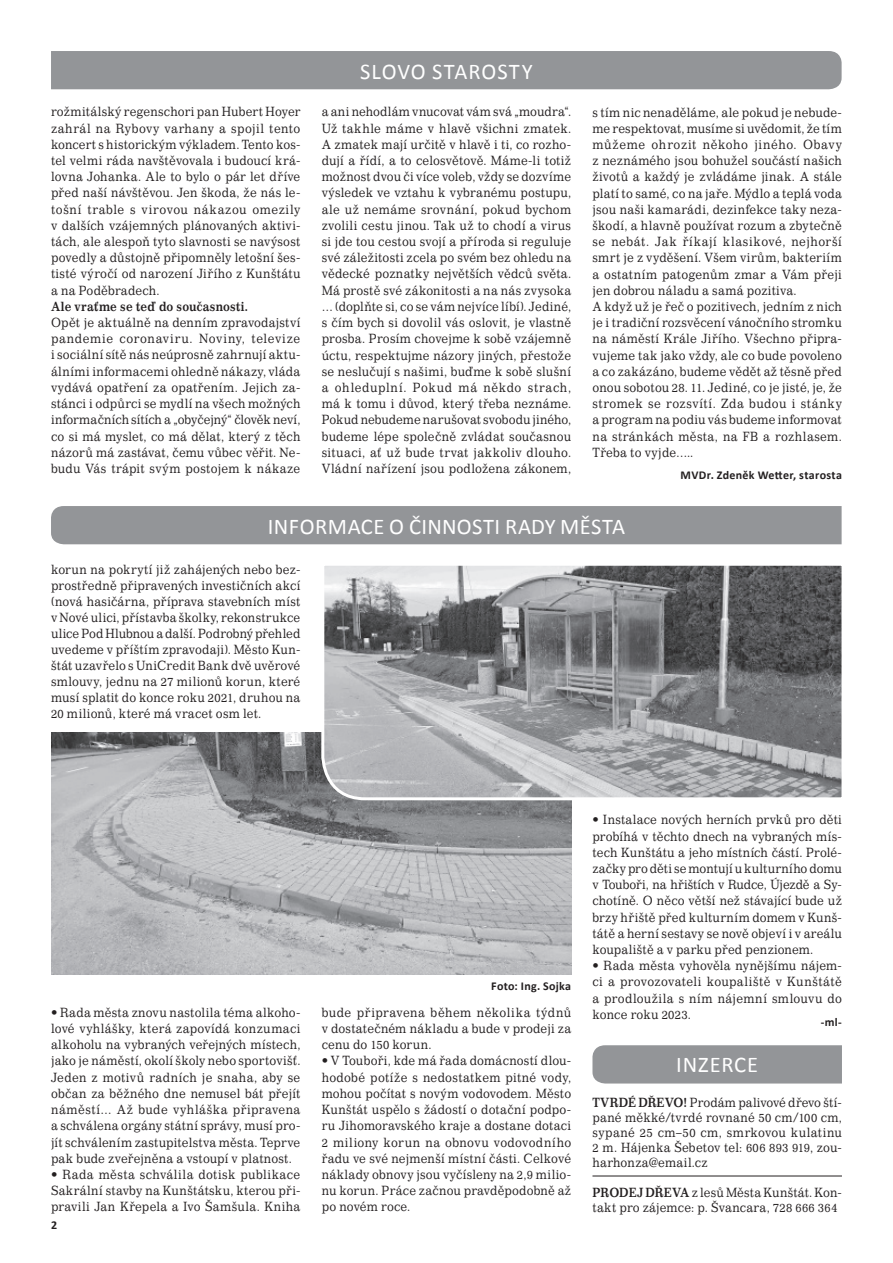
<style>
.page{position:relative;width:893px;height:1263px;background:#fff}
.page>*{position:absolute;margin:0;border:0;box-sizing:border-box;transform-origin:0 0}
.t1{font:22.5px "Calibri";letter-spacing:.025em;color:#fff}
.t2{font:12.75px/16.2px "Impressum CE";letter-spacing:.015em;color:#231f20;text-align:justify;scale:.88 1}
.t3{font:12.75px/16.2px "Impressum CE";letter-spacing:.015em;color:#231f20;text-align:justify}
.t4{font:700 12.75px "Impressum CE";letter-spacing:.015em;color:#231f20;scale:.88 1}
.t5{font:700 12px "Calibri";letter-spacing:.025em;color:#231f20}
.s1{font-weight:700}
</style>
<div class="page">
<div style="left:51px;top:51px;width:791px;height:38px;background:#939598"></div>
<img style="left:51px;top:733px;width:520px;height:242px">
<div style="left:592px;top:1045px;width:250px;height:38px;background:#939598"></div>
<hr style="left:592px;top:1176px;width:250px;height:1px;background:#231f20">
<div style="left:51px;top:506px;width:791px;height:38px;background:#939598"></div>
<svg style="left:320px;top:565px;width:522px;height:237px;background:#929396"></svg>
<p class="t2" style="left:51px;top:104px;width:285px">rožmitálský regenschori pan Hubert Hoyer zahrál na Rybovy varhany a spojil tento koncert s historickým výkladem. Tento kos&shy;tel velmi ráda navštěvovala i budoucí krá&shy;lovna Johanka. Ale to bylo o pár let dříve před naší návštěvou. Jen škoda, že nás le&shy;tošní trable s virovou nákazou omezily v dalších vzájemných plánovaných aktivi&shy;tách, ale alespoň tyto slavnosti se navýsost povedly a důstojně připomněly letošní šes&shy;tisté výročí od narození Jiřího z Kunštátu a na Poděbradech.</p>
<p class="t4" style="left:51px;top:299px;width:225px">Ale vraťme se teď do současnosti.</p>
<p class="t2" style="left:51px;top:314px;width:285px">Opět je aktuálně na denním zpravodajství pandemie coronaviru. Noviny, televize i sociální sítě nás neúprosně zahrnují aktu&shy;álními informacemi ohledně nákazy, vláda vydává opatření za opatřením. Jejich za&shy;stánci i odpůrci se mydlí na všech možných informačních sítích a „obyčejný“ člověk neví, co si má myslet, co má dělat, který z těch názorů má zastávat, čemu vůbec věřit. Ne&shy;budu Vás trápit svým postojem k nákaze</p>
<h1 class="t1" style="left:360px;top:57px;width:174px">SLOVO STAROSTY</h1>
<p class="t2" style="left:322px;top:104px;width:285px">a ani nehodlám vnucovat vám svá „moudra“.<br>Už takhle máme v hlavě všichni zmatek.<br>A zmatek mají určitě v hlavě i ti, co rozho&shy;dují a řídí, a to celosvětově. Máme-li totiž možnost dvou či více voleb, vždy se dozvíme výsledek ve vztahu k vybranému postupu, ale už nemáme srovnání, pokud bychom zvolili cestu jinou. Tak už to chodí a virus si jde tou cestou svojí a příroda si reguluje své záležitosti zcela po svém bez ohledu na vědecké poznatky největších vědců světa.<br>Má prostě své zákonitosti a na nás zvysoka … (doplňte si, co se vám nejvíce líbí). Jediné, s čím bych si dovolil vás oslovit, je vlastně prosba. Prosím chovejme k sobě vzájemně úctu, respektujme názory jiných, přestože se neslučují s našimi, buďme k sobě slušní a ohleduplní. Pokud má někdo strach, má k tomu i důvod, který třeba neznáme.<br>Pokud nebudeme narušovat svobodu jiného, budeme lépe společně zvládat současnou situaci, ať už bude trvat jakkoliv dlouho.<br>Vládní nařízení jsou podložena zákonem,</p>
<p class="t2" style="left:592px;top:104px;width:285px;text-align:left">s tím nic nenaděláme, ale pokud je nebude&shy;me respektovat, musíme si uvědomit, že tím můžeme ohrozit někoho jiného. Obavy z neznámého jsou bohužel součástí našich životů a každý je zvládáme jinak. A stále platí to samé, co na jaře. Mýdlo a teplá voda jsou naši kamarádi, dezinfekce taky neza&shy;škodí, a hlavně používat rozum a zbytečně se nebát. Jak říkají klasikové, nejhorší smrt je z vyděšení. Všem virům, bakteriím a ostatním patogenům zmar a Vám přeji jen dobrou náladu a samá pozitiva.<br>A když už je řeč o pozitivech, jedním z nich je i tradiční rozsvěcení vánočního stromku na náměstí Krále Jiřího. Všechno připra&shy;vujeme tak jako vždy, ale co bude povoleno a co zakázáno, budeme vědět až těsně před onou sobotou 28. 11. Jediné, co je jisté, je, že stromek se rozsvítí. Zda budou i stánky a program na podiu vás budeme informovat na stránkách města, na FB a rozhlasem.<br>Třeba to vyjde…..</p>
<p class="t5" style="left:681px;top:467px;width:163px">MVDr. Zdeněk Wetter, starosta</p>
<h1 class="t1" style="left:268px;top:512px;width:359px">INFORMACE O ČINNOSTI RADY MĚSTA</h1>
<p class="t2" style="left:51px;top:561px;width:285px">korun na pokrytí již zahájených nebo bez&shy;prostředně připravených investičních akcí (nová hasičárna, příprava stavebních míst v Nové ulici, přístavba školky, rekonstrukce ulice Pod Hlubnou a další. Podrobný přehled uvedeme v příštím zpravodaji). Město Kun&shy;štát uzavřelo s UniCredit Bank dvě uvěrové smlouvy, jednu na 27 milionů korun, které musí splatit do konce roku 2021, druhou na 20 milionů, které má vracet osm let.</p>
<p class="t3" style="left:51px;top:1004px;width:251px">• Rada města znovu nastolila téma alkoho&shy;lové vyhlášky, která zapovídá konzumaci alkoholu na vybraných veřejných místech, jako je náměstí, okolí školy nebo sportovišť.<br>Jeden z motivů radních je snaha, aby se občan za běžného dne nemusel bát přejít náměstí… Až bude vyhláška připravena a schválena orgány státní správy, musí pro&shy;jít schválením zastupitelstva města. Teprve pak bude zveřejněna a vstoupí v platnost.</p>
<p class="t3" style="left:51px;top:1166px;width:251px">• Rada města schválila dotisk publikace Sakrální stavby na Kunštátsku, kterou při&shy;pravili Jan Křepela a Ivo Šamšula. Kniha</p>
<p class="t5" style="left:51px;top:1218px;width:8px">2</p>
<p class="t5" style="left:491px;top:979px;width:81px">Foto: Ing. Sojka</p>
<p class="t2" style="left:322px;top:1004px;width:285px">bude připravena během několika týdnů v dostatečném nákladu a bude v prodeji za cenu do 150 korun.</p>
<p class="t3" style="left:322px;top:1053px;width:251px">• V Touboři, kde má řada domácností dlou&shy;hodobé potíže s nedostatkem pitné vody, mohou počítat s novým vodovodem. Město Kunštát uspělo s žádostí o dotační podpo&shy;ru Jihomoravského kraje a dostane dotaci 2 miliony korun na obnovu vodovodního řadu ve své nejmenší místní části. Celkové náklady obnovy jsou vyčísleny na 2,9 milio&shy;nu korun. Práce začnou pravděpodobně až po novém roce.</p>
<p class="t3" style="left:592px;top:812px;width:251px">• Instalace nových herních prvků pro děti probíhá v těchto dnech na vybraných mís&shy;tech Kunštátu a jeho místních částí. Prolé&shy;začky pro děti se montují u kulturního domu v Touboři, na hřištích v Rudce, Újezdě a Sy&shy;chotíně. O něco větší než stávající bude už brzy hřiště před kulturním domem v Kunš&shy;tátě a herní sestavy se nově objeví i v areálu koupaliště a v parku před penzionem.</p>
<p class="t3" style="left:592px;top:957px;width:251px">• Rada města vyhověla nynějšímu nájem&shy;ci a provozovateli koupaliště v Kunštátě a prodloužila s ním nájemní smlouvu do konce roku 2023.</p>
<p class="t5" style="left:821px;top:1015px;width:23px">-ml-</p>
<h1 class="t1" style="left:676px;top:1050px;width:84px">INZERCE</h1>
<p class="t2" style="left:592px;top:1095px;width:285px;line-height:15px"><span class="s1">TVRDÉ DŘEVO!</span> Prodám palivové dřevo ští&shy;pané měkké/tvrdé rovnané 50 cm/100 cm, sypané 25 cm–50 cm, smrkovou kulatinu 2 m. Hájenka Šebetov tel: 606 893 919, zou&shy;harhonza@email.cz</p>
<p class="t2" style="left:592px;top:1185px;width:285px;line-height:15px"><span class="s1">PRODEJ DŘEVA</span> z lesů Města Kunštát. Kon&shy;takt pro zájemce: p. Švancara, 728 666 364</p>
</div>
